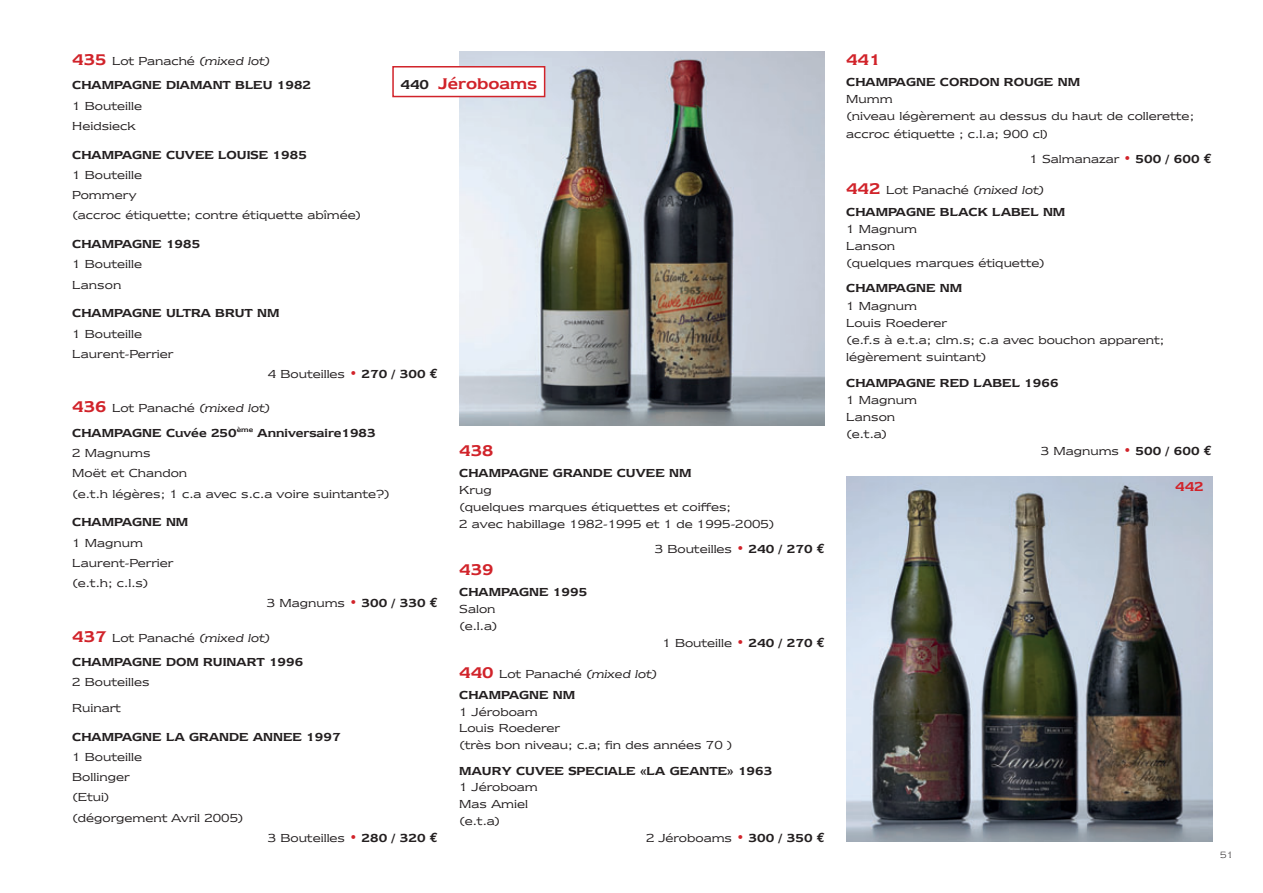
<style>
.page{position:relative;width:1263px;height:893px;background:#fff}
.page>*{position:absolute;margin:0;border:0;box-sizing:border-box;transform-origin:0 0}
.t1{font:600 18px "Newtext IT Cby BT";color:#d1232a}
.t2{font:600 15px "Newtext IT Cby BT";color:#d1232a}
.t3{font:13.5px/20.2px "Newtext IT Cby BT";color:#231f20}
.t4{font:600 13.5px/24.5px "Newtext IT Cby BT";color:#231f20}
.t5{font:300 10.5px "Newtext IT Cby BT";color:#231f20}
.s1{font-size:18px;color:#d1232a}
.s2{font-weight:400}
.s3{font-weight:400;font-style:italic}
.s4{color:#d1232a}
.s5{font-weight:600}
.s6{font-family:"Euro Mono";font-weight:700}
.s7{font-size:15px;color:#231f20}
</style>
<div class="page">
<img style="left:459px;top:51px;width:366px;height:374px">
<div style="left:393px;top:67px;width:152px;height:30px;background:#fff"></div>
<div style="left:392px;top:66px;width:153px;height:31px;border:2px solid #d1232a"></div>
<img style="left:846px;top:476px;width:366px;height:366px">
<p class="t4" style="left:72px;top:49px;width:240px"><span class="s1">435</span> <span class="s2">Lot Panaché</span> <span class="s3">(mixed lot)<br></span>CHAMPAGNE DIAMANT BLEU 1982</p>
<p class="t3" style="left:72px;top:95px;width:71px">1 Bouteille<br>Heidsieck</p>
<p class="t4" style="left:72px;top:143px;width:236px">CHAMPAGNE CUVEE LOUISE 1985</p>
<p class="t3" style="left:72px;top:164px;width:290px">1 Bouteille<br>Pommery<br>(accroc étiquette; contre étiquette abîmée)</p>
<p class="t4" style="left:72px;top:233px;width:129px">CHAMPAGNE 1985</p>
<p class="t3" style="left:72px;top:254px;width:71px">1 Bouteille<br>Lanson</p>
<p class="t4" style="left:72px;top:302px;width:209px">CHAMPAGNE ULTRA BRUT NM</p>
<p class="t3" style="left:72px;top:323px;width:103px">1 Bouteille<br>Laurent-Perrier</p>
<p class="t3" style="left:268px;top:363px;width:172px">4 Bouteilles <span class="s4">•</span> <span class="s5">270 / 300</span> <span class="s6">€</span></p>
<p class="t4" style="left:72px;top:397px;width:305px"><span class="s1">436</span> <span class="s2">Lot Panaché</span> <span class="s3">(mixed lot)<br></span>CHAMPAGNE Cuvée 250<sup>ème</sup> Anniversaire1983</p>
<p class="t3" style="left:72px;top:442px;width:319px">2 Magnums<br>Moët et Chandon<br>(e.t.h légères; 1 c.a avec s.c.a voire suintante?)</p>
<p class="t4" style="left:72px;top:511px;width:118px">CHAMPAGNE NM</p>
<p class="t3" style="left:72px;top:532px;width:103px">1 Magnum<br>Laurent-Perrier (e.t.h; c.l.s)</p>
<p class="t3" style="left:267px;top:592px;width:173px">3 Magnums <span class="s4">•</span> <span class="s5">300 / 330</span> <span class="s6">€</span></p>
<p class="t4" style="left:72px;top:626px;width:232px"><span class="s1">437</span> <span class="s2">Lot Panaché</span> <span class="s3">(mixed lot)<br></span>CHAMPAGNE DOM RUINART 1996</p>
<p class="t3" style="left:72px;top:669px;width:79px;line-height:25.7px">2 Bouteilles<br>Ruinart</p>
<p class="t4" style="left:72px;top:725px;width:270px">CHAMPAGNE LA GRANDE ANNEE 1997</p>
<p class="t3" style="left:72px;top:746px;width:173px">1 Bouteille<br>Bollinger<br>(Etui)<br>(dégorgement Avril 2005)</p>
<p class="t3" style="left:268px;top:827px;width:172px">3 Bouteilles <span class="s4">•</span> <span class="s5">280 / 320</span> <span class="s6">€</span></p>
<h1 class="t1" style="left:846px;top:54px;width:36px">441</h1>
<p class="t4" style="left:846px;top:71px;width:235px">CHAMPAGNE CORDON ROUGE NM</p>
<p class="t3" style="left:846px;top:90px;width:349px;line-height:17.1px">Mumm<br>(niveau légèrement au dessus du haut de collerette; accroc étiquette ; c.l.a; 900 cl)</p>
<p class="t3" style="left:1029px;top:148px;width:184px">1 Salmanazar <span class="s4">•</span> <span class="s5">500 / 600</span> <span class="s6">€</span></p>
<p class="t4" style="left:846px;top:180px;width:221px;line-height:21.3px"><span class="s1">442</span> <span class="s2">Lot Panaché</span> <span class="s3">(mixed lot)<br></span>CHAMPAGNE BLACK LABEL NM</p>
<p class="t3" style="left:846px;top:219px;width:200px;line-height:17.1px">1 Magnum<br>Lanson<br>(quelques marques étiquette)</p>
<p class="t4" style="left:846px;top:277px;width:118px">CHAMPAGNE NM</p>
<p class="t3" style="left:846px;top:296px;width:320px;line-height:17.1px">1 Magnum<br>Louis Roederer<br>(e.f.s à e.t.a; clm.s; c.a avec bouchon apparent; légèrement suintant)</p>
<p class="t4" style="left:846px;top:371px;width:214px">CHAMPAGNE RED LABEL 1966</p>
<p class="t3" style="left:846px;top:390px;width:72px;line-height:17.1px">1 Magnum<br>Lanson (e.t.a)</p>
<h1 class="t1" style="left:401px;top:78px;width:138px"><span class="s7">440</span> Jéroboams</h1>
<h1 class="t1" style="left:459px;top:445px;width:36px">438</h1>
<p class="t3" style="left:1041px;top:440px;width:173px">3 Magnums <span class="s4">•</span> <span class="s5">500 / 600</span> <span class="s6">€</span></p>
<p class="t4" style="left:459px;top:462px;width:234px">CHAMPAGNE GRANDE CUVEE NM</p>
<p class="t3" style="left:459px;top:481px;width:317px;line-height:16.8px">Krug<br>(quelques marques étiquettes et coiffes;<br>2 avec habillage 1982-1995 et 1 de 1995-2005)</p>
<p class="t3" style="left:655px;top:538px;width:172px">3 Bouteilles <span class="s4">•</span> <span class="s5">240 / 270</span> <span class="s6">€</span></p>
<h1 class="t1" style="left:459px;top:564px;width:36px">439</h1>
<p class="t4" style="left:459px;top:581px;width:129px">CHAMPAGNE 1995</p>
<p class="t3" style="left:459px;top:600px;width:40px;line-height:16.8px">Salon (e.l.a)</p>
<p class="t3" style="left:662px;top:632px;width:164px">1 Bouteille <span class="s4">•</span> <span class="s5">240 / 270</span> <span class="s6">€</span></p>
<p class="t4" style="left:459px;top:664px;width:200px;line-height:21.1px"><span class="s1">440</span> <span class="s2">Lot Panaché</span> <span class="s3">(mixed lot)<br></span>CHAMPAGNE NM</p>
<p class="t3" style="left:459px;top:702px;width:275px;line-height:16.8px">1 Jéroboam<br>Louis Roederer<br>(très bon niveau; c.a; fin des années 70 )</p>
<p class="t4" style="left:459px;top:759px;width:314px">MAURY CUVEE SPECIALE «LA GEANTE» 1963</p>
<p class="t3" style="left:459px;top:778px;width:80px;line-height:16.8px">1 Jéroboam<br>Mas Amiel (e.t.a)</p>
<p class="t3" style="left:646px;top:827px;width:180px">2 Jéroboams <span class="s4">•</span> <span class="s5">300 / 350</span> <span class="s6">€</span></p>
<p class="t2" style="left:1175px;top:482px;width:30px">442</p>
<p class="t5" style="left:1220px;top:849px;width:15px">51</p>
</div>
